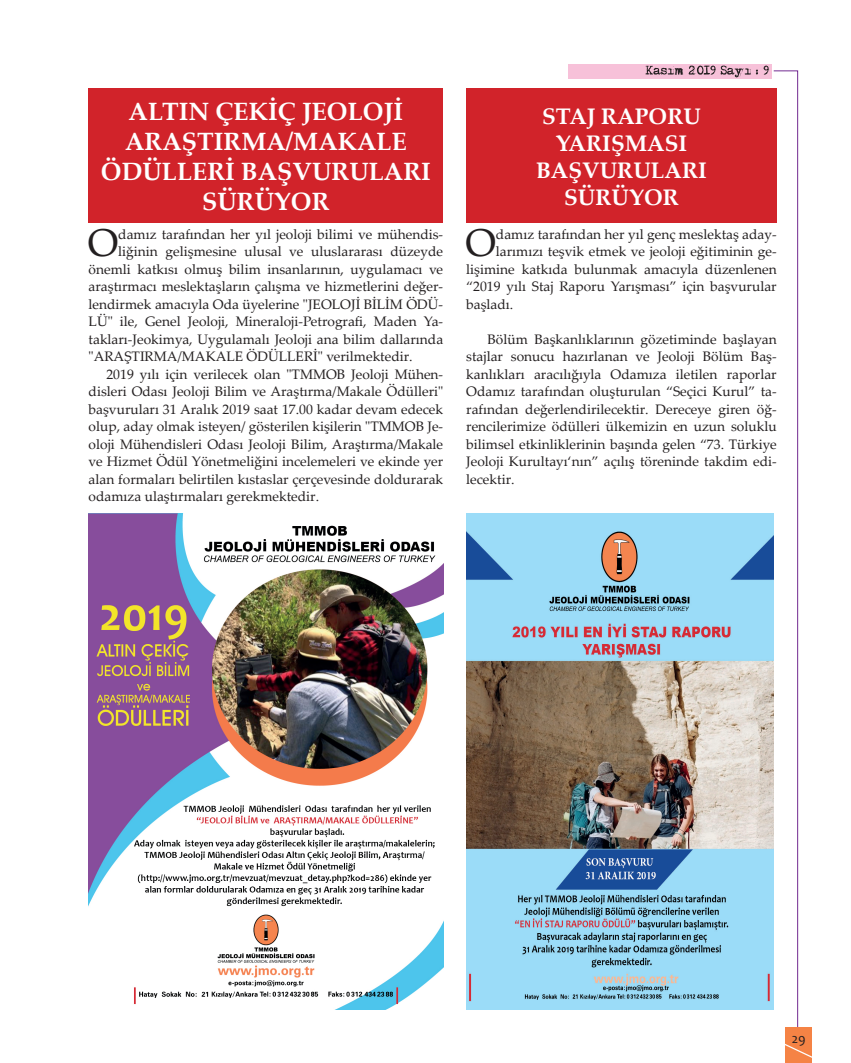
<style>
.page{position:relative;width:851px;height:1063px;background:#fff}
.page>*{position:absolute;margin:0;border:0;box-sizing:border-box;transform-origin:0 0}
.t1{font:38.88px "Palatino Linotype";color:#231f20}
.t2{font:700 25px/30px "Palatino Linotype";color:#fff;text-align:center}
.t3{font:700 22.5px/27px "Palatino Linotype";color:#fff;text-align:center}
.t4{font:13.75px/17.5px "Palatino Linotype";color:#231f20;text-align:justify}
.t5{font:13.75px "Candara";color:#231f20}
</style>
<div class="page">
<div style="left:785px;top:1028px;width:26px;height:35px;background:#f58345"></div>
<svg style="left:785px;top:1041px;width:27px;height:19px"></svg>
<div style="left:568px;top:64px;width:203px;height:15px;background:#f7c1d9"></div>
<svg style="left:645px;top:66px;width:153px;height:962px"></svg>
<div style="left:89px;top:89px;width:354px;height:134px;background:#d1232a"></div>
<img style="left:89px;top:514px;width:354px;height:496px">
<div style="left:466px;top:89px;width:310px;height:134px;background:#d1232a"></div>
<img style="left:466px;top:514px;width:307px;height:496px">
<h2 class="t2" style="left:101px;top:96px;width:331px">ALTIN ÇEKİÇ JEOLOJİ<br>ARAŞTIRMA/MAKALE<br>ÖDÜLLERİ BAŞVURULARI<br>SÜRÜYOR</h2>
<h1 class="t1" style="left:88px;top:215px;width:32px">O</h1>
<p class="t4" style="left:118px;top:225px;width:326px">damız tarafından her yıl jeoloji bilimi ve mühendis-</p>
<p class="t4" style="left:118px;top:242px;width:326px">liğinin gelişmesine ulusal ve uluslararası düzeyde</p>
<p class="t4" style="left:89px;top:260px;width:356px">önemli katkısı olmuş bilim insanlarının, uygulamacı ve</p>
<p class="t4" style="left:89px;top:277px;width:356px">araştırmacı meslektaşların çalışma ve hizmetlerini değer-</p>
<p class="t4" style="left:89px;top:295px;width:356px">lendirmek amacıyla Oda üyelerine "JEOLOJİ BİLİM ÖDÜ-</p>
<p class="t4" style="left:89px;top:312px;width:356px">LÜ" ile, Genel Jeoloji, Mineraloji-Petrografi, Maden Ya-</p>
<p class="t4" style="left:89px;top:330px;width:356px">takları-Jeokimya, Uygulamalı Jeoloji ana bilim dallarında</p>
<p class="t4" style="left:89px;top:347px;width:325px">"ARAŞTIRMA/MAKALE ÖDÜLLERİ" verilmektedir.</p>
<p class="t4" style="left:106px;top:365px;width:338px">2019 yılı için verilecek olan "TMMOB Jeoloji Mühen-</p>
<p class="t4" style="left:89px;top:382px;width:356px">disleri Odası Jeoloji Bilim ve Araştırma/Makale Ödülleri"</p>
<p class="t4" style="left:89px;top:400px;width:356px">başvuruları 31 Aralık 2019 saat 17.00 kadar devam edecek</p>
<p class="t4" style="left:89px;top:417px;width:356px">olup, aday olmak isteyen/ gösterilen kişilerin "TMMOB Je-</p>
<p class="t4" style="left:89px;top:435px;width:356px">oloji Mühendisleri Odası Jeoloji Bilim, Araştırma/Makale</p>
<p class="t4" style="left:89px;top:452px;width:356px">ve Hizmet Ödül Yönetmeliğini incelemeleri ve ekinde yer</p>
<p class="t4" style="left:89px;top:470px;width:356px">alan formaları belirtilen kıstaslar çerçevesinde doldurarak</p>
<p class="t4" style="left:89px;top:487px;width:232px">odamıza ulaştırmaları gerekmektedir.</p>
<h3 class="t3" style="left:536px;top:102px;width:172px">STAJ RAPORU<br>YARIŞMASI<br>BAŞVURULARI<br>SÜRÜYOR</h3>
<h1 class="t1" style="left:465px;top:215px;width:32px">O</h1>
<p class="t4" style="left:496px;top:225px;width:282px">damız tarafından her yıl genç meslektaş aday-</p>
<p class="t4" style="left:496px;top:242px;width:282px">larımızı teşvik etmek ve jeoloji eğitiminin ge-</p>
<p class="t4" style="left:466px;top:260px;width:312px">lişimine katkıda bulunmak amacıyla düzenlenen</p>
<p class="t4" style="left:466px;top:277px;width:312px">“2019 yılı Staj Raporu Yarışması” için başvurular</p>
<p class="t4" style="left:466px;top:295px;width:49px">başladı.</p>
<p class="t4" style="left:466px;top:330px;width:312px;text-indent:21px">Bölüm Başkanlıklarının gözetiminde başlayan stajlar sonucu hazırlanan ve Jeoloji Bölüm Baş&shy;kanlıkları aracılığıyla Odamıza iletilen raporlar Odamız tarafından oluşturulan “Seçici Kurul” ta&shy;rafından değerlendirilecektir. Dereceye giren öğ&shy;rencilerimize ödülleri ülkemizin en uzun soluklu bilimsel etkinliklerinin başında gelen “73. Türkiye Jeoloji Kurultayı‘nın” açılış töreninde takdim edi&shy;lecektir.</p>
<p class="t5" style="left:791px;top:1030px;width:15px">29</p>
</div>
